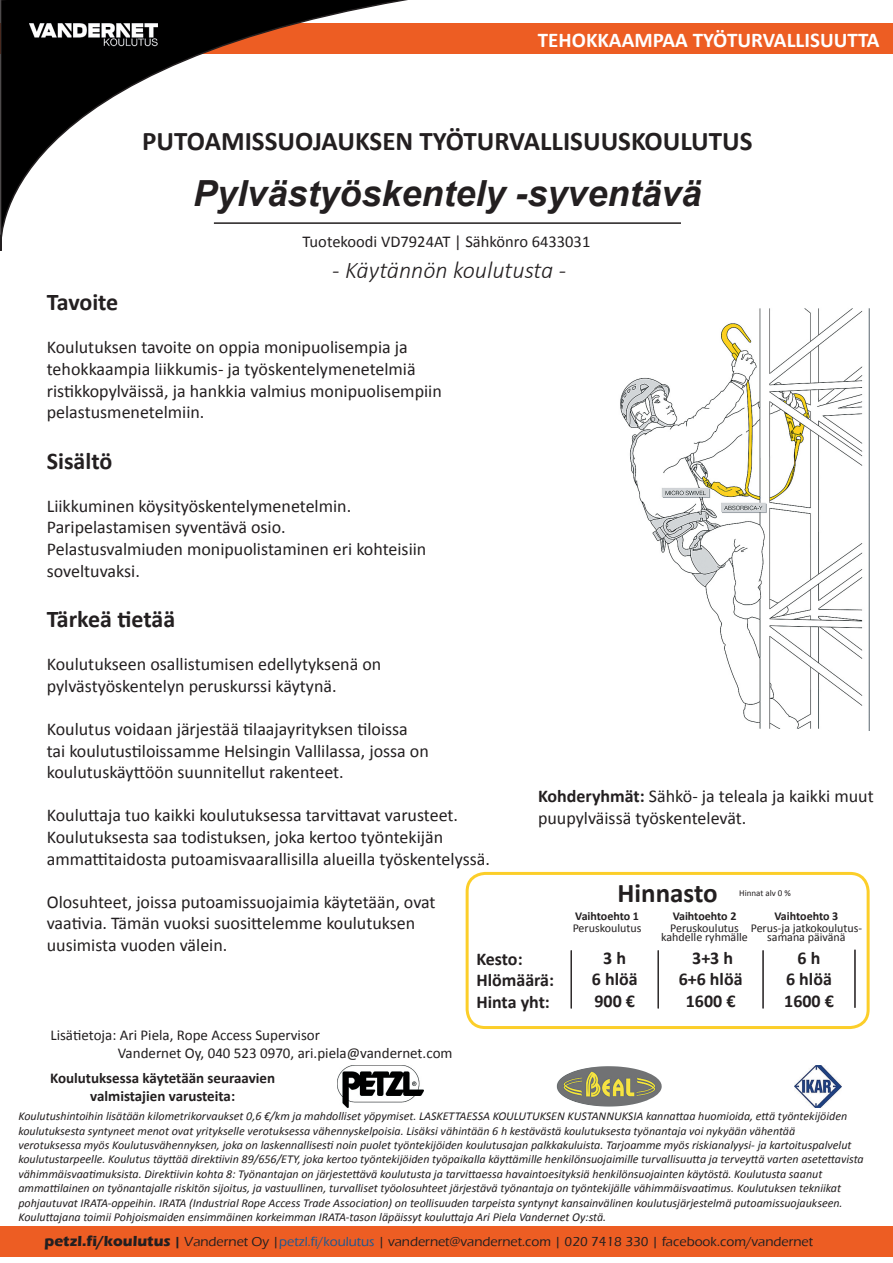
<style>
.page{position:relative;width:893px;height:1263px;background:#fff}
.page>*{position:absolute;margin:0;border:0;box-sizing:border-box;transform-origin:0 0}
.t1{font:italic 700 36px "Arial";color:#231f20}
.t2{font:700 27px "Calibri";color:#231f20}
.t3{font:700 24px "Calibri";color:#231f20}
.t4{font:italic 300 24px "Calibri";color:#231f20}
.t5{font:700 21px "Calibri";color:#fff}
.Default{font:18px/21.6px "Calibri";color:#231f20}
.Default-2{font:18px "Calibri";color:#221e1f}
.t6{font:700 18px "Calibri";color:#231f20}
.t7{font:16.5px "Calibri";color:#231f20}
.t8{font:700 15px/18px "Calibri";color:#231f20;text-align:center}
.Default-3{font:15px "Calibri";color:#221e1f}
.Pa0{font:15px "Calibri";color:#221e1f}
.t9{font:500 13.5px "Eras ITC";color:#231f20}
.Pa0-2{font:italic 12px/14.4px "Calibri";color:#221e1f}
.t10{font:12px/9px "Calibri";color:#231f20;text-align:center}
.t11{font:700 12px "Calibri";letter-spacing:-.01em;color:#231f20}
.t12{font:9px "Calibri";color:#231f20}
.s1{font-weight:700}
.s2{color:#231f20}
.s3{font-weight:700;font-size:15px}
.s4{font-weight:600}
.s5{color:#1d5891}
</style>
<div class="page">
<div style="left:1px;top:23px;width:892px;height:31px;background:#ed5d23"></div>
<div style="left:1px;top:1226px;width:892px;height:30px;background:#ed5d23"></div>
<svg style="left:0;top:0;width:681px;height:251px"></svg>
<img style="left:794px;top:1065px;width:48px;height:42px">
<img style="left:556px;top:1066px;width:106px;height:40px">
<img style="left:338px;top:1065px;width:86px;height:42px">
<hr style="left:214px;top:223px;width:467px;height:1px;background:#231f20">
<img style="left:30px;top:23px;width:127px;height:24px">
<img style="left:620px;top:308px;width:250px;height:422px">
<div style="left:466px;top:872px;width:404px;height:157px;border:3px solid #fcce29;border-radius:18px"></div>
<hr style="left:571px;top:950px;width:1px;height:58px;background:#231f20">
<hr style="left:658px;top:950px;width:1px;height:58px;background:#231f20">
<hr style="left:763px;top:950px;width:1px;height:58px;background:#231f20">
<hr style="left:855px;top:950px;width:1px;height:58px;background:#231f20">
<p class="t5" style="left:538px;top:27px;width:343px">TEHOKKAAMPAA TYÖTURVALLISUUTTA</p>
<p class="t2" style="left:142px;top:124px;width:612px">PUTOAMISSUOJAUKSEN TYÖTURVALLISUUSKOULUTUS</p>
<p class="t1" style="left:193px;top:169px;width:510px">Pylvästyöskentely -syventävä</p>
<p class="t7" style="left:303px;top:231px;width:289px">Tuotekoodi VD7924AT | Sähkönro 6433031</p>
<p class="t4" style="left:332px;top:255px;width:235px">- Käytännön koulutusta -</p>
<p class="t3" style="left:47px;top:287px;width:73px">Tavoite</p>
<p class="Default" style="left:47px;top:337px;width:397px">Koulutuksen tavoite on oppia monipuolisempia ja tehokkaampia liikkumis- ja työskentelymenetelmiä ristikkopylväissä, ja hankkia valmius monipuolisempiin pelastusmenetelmiin.</p>
<p class="t3" style="left:47px;top:445px;width:67px">Sisältö</p>
<p class="Default" style="left:47px;top:495px;width:306px">Liikkuminen köysityöskentelymenetelmin.</p>
<p class="Default" style="left:47px;top:517px;width:240px">Paripelastamisen syventävä osio.</p>
<p class="Default" style="left:47px;top:538px;width:381px">Pelastusvalmiuden monipuolistaminen eri kohteisiin soveltuvaksi.</p>
<p class="t3" style="left:47px;top:604px;width:130px">Tärkeä tietää</p>
<p class="Default" style="left:47px;top:653px;width:336px">Koulutukseen osallistumisen edellytyksenä on pylvästyöskentelyn peruskurssi käytynä.</p>
<p class="Default" style="left:47px;top:718px;width:384px">Koulutus voidaan järjestää tilaajayrityksen tiloissa tai koulutustiloissamme Helsingin Vallilassa, jossa on koulutuskäyttöön suunnitellut rakenteet.</p>
<p class="Default-2" style="left:47px;top:804px;width:413px">Kouluttaja tuo kaikki koulutuksessa tarvittavat varusteet.</p>
<p class="Default-2" style="left:47px;top:826px;width:398px">Koulutuksesta saa todistuksen, joka kertoo työntekijän</p>
<p class="Default-2" style="left:47px;top:847px;width:445px">ammattitaidosta putoamisvaarallisilla alueilla työskentelyssä.</p>
<p class="Default" style="left:47px;top:891px;width:390px">Olosuhteet, joissa putoamissuojaimia käytetään, ovat vaativia. Tämän vuoksi suosittelemme koulutuksen uusimista vuoden välein.</p>
<p class="t6" style="left:476px;top:947px;width:48px">Kesto:</p>
<p class="t6" style="left:476px;top:969px;width:79px">Hlömäärä:</p>
<p class="t6" style="left:476px;top:990px;width:75px">Hinta yht:</p>
<p class="Default" style="left:538px;top:786px;width:337px"><span class="s1">Kohderyhmät:</span> Sähkö- ja teleala ja kaikki muut puupylväissä työskentelevät.</p>
<p class="t2" style="left:618px;top:875px;width:102px">Hinnasto</p>
<p class="t12" style="left:739px;top:887px;width:53px">Hinnat alv 0 %</p>
<p class="t11" style="left:575px;top:908px;width:65px">Vaihtoehto 1</p>
<p class="t10" style="left:573px;top:923px;width:70px">Peruskoulutus</p>
<p class="t11" style="left:673px;top:908px;width:65px">Vaihtoehto 2</p>
<p class="t10" style="left:670px;top:923px;width:70px">Peruskoulutus</p>
<p class="t10" style="left:661px;top:932px;width:88px">kahdelle ryhmälle</p>
<p class="t11" style="left:774px;top:908px;width:65px">Vaihtoehto 3</p>
<p class="t10" style="left:751px;top:923px;width:113px">Perus-ja jatkokoulutus&shy;samana päivänä</p>
<p class="t6" style="left:603px;top:946px;width:24px">3 h</p>
<p class="t6" style="left:592px;top:968px;width:47px">6 hlöä</p>
<p class="t6" style="left:594px;top:989px;width:42px">900 €</p>
<p class="t6" style="left:692px;top:946px;width:42px">3+3 h</p>
<p class="t6" style="left:679px;top:968px;width:65px">6+6 hlöä</p>
<p class="t6" style="left:686px;top:989px;width:51px">1600 €</p>
<p class="t6" style="left:798px;top:946px;width:24px">6 h</p>
<p class="t6" style="left:786px;top:968px;width:47px">6 hlöä</p>
<p class="t6" style="left:784px;top:989px;width:51px">1600 €</p>
<p class="Pa0" style="left:50px;top:1026px;width:271px">Lisätietoja: Ari Piela, Rope Access Supervisor</p>
<p class="Default-3" style="left:118px;top:1044px;width:336px">Vandernet Oy, 040 523 0970, ari.piela@vandernet.com</p>
<p class="t8" style="left:50px;top:1069px;width:227px">Koulutuksessa käytetään seuraavien valmistajien varusteita:</p>
<p class="Pa0-2" style="left:18px;top:1109px;width:847px">Koulutushintoihin lisätään kilometrikorvaukset 0,6 €/km ja mahdolliset yöpymiset. <span class="s2">LASKETTAESSA KOULUTUKSEN KUSTANNUKSIA kannattaa huomioida, että työntekijöiden koulutuksesta syntyneet menot ovat yritykselle verotuksessa vähennyskelpoisia. Lisäksi vähintään 6 h kestävästä koulutuksesta työnantaja voi nykyään vähentää<br>verotuksessa myös Koulutusvähennyksen, joka on laskennallisesti noin puolet työntekijöiden koulutusajan palkkakuluista.</span> Tarjoamme myös riskianalyysi- ja kartoituspalvelut koulutustarpeelle. Koulutus täyttää direktiivin 89/656/ETY, joka kertoo työntekijöiden työpaikalla käyttämille henkilönsuojaimille turvallisuutta ja terveyttä varten asetettavista vähimmäisvaatimuksista. Direktiivin kohta 8: Työnantajan on järjestettävä koulutusta ja tarvittaessa havaintoesityksiä henkilönsuojainten käytöstä. Koulutusta saanut ammattilainen on työnantajalle riskitön sijoitus, ja vastuullinen, turvalliset työolosuhteet järjestävä työnantaja on työntekijälle vähimmäisvaatimus. Koulutuksen tekniikat pohjautuvat IRATA-oppeihin. IRATA (Industrial Rope Access Trade Association) on teollisuuden tarpeista syntynyt kansainvälinen koulutusjärjestelmä putoamissuojaukseen.<br>Kouluttajana toimii Pohjoismaiden ensimmäinen korkeimman IRATA-tason läpäissyt kouluttaja Ari Piela Vandernet Oy:stä.</p>
<p class="t9" style="left:45px;top:1234px;width:770px"><span class="s3">petzl.fi/koulutus</span> <span class="s4">|</span> Vandernet Oy |<span class="s5">petzl.fi/koulutus</span> | vandernet@vandernet.com | 020 7418 330 | facebook.com/vandernet</p>
</div>
